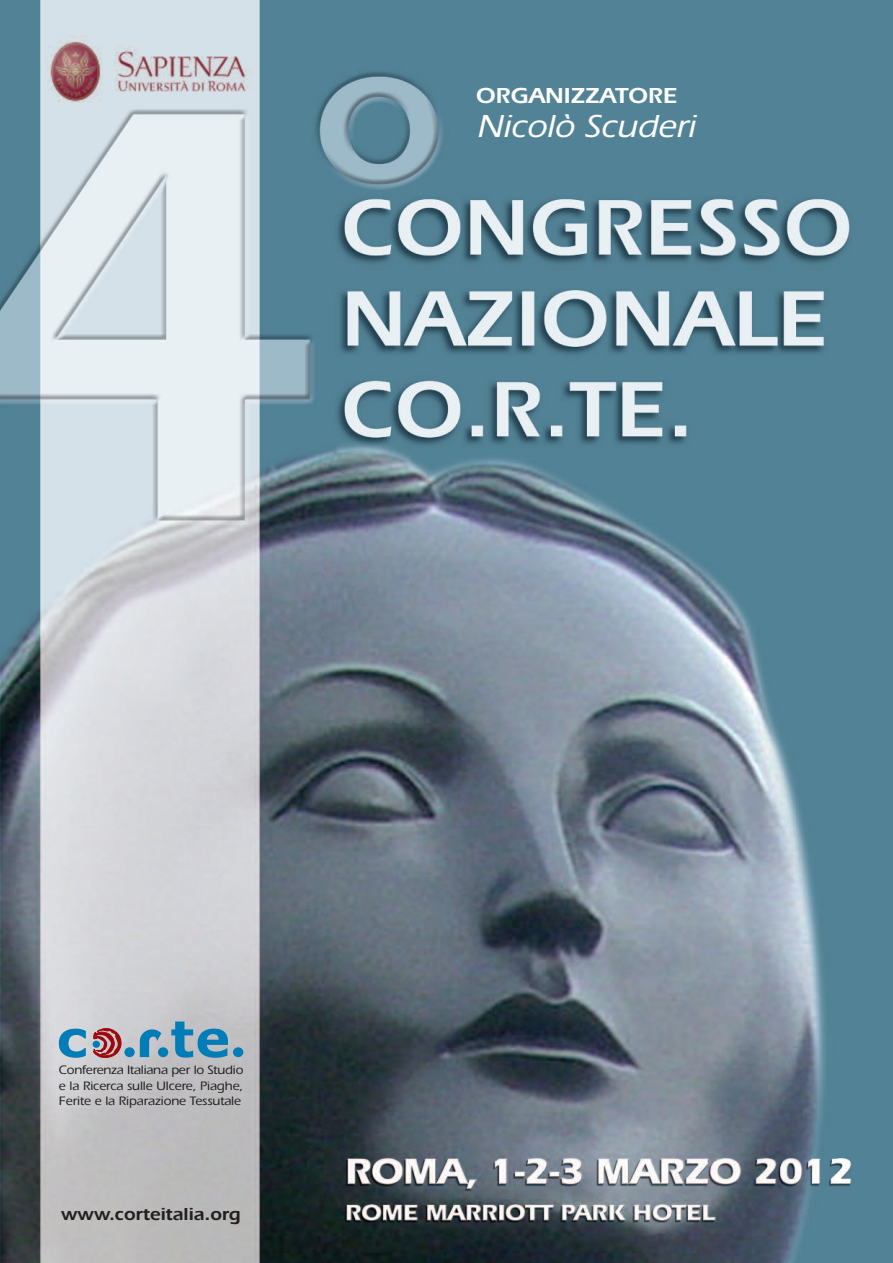
<style>
.page{position:relative;width:893px;height:1263px;background:#fff}
.page>*{position:absolute;margin:0;border:0;box-sizing:border-box;transform-origin:0 0}
.t1{font:italic 500 33px "Itc Eras";color:#fff;scale:1.05 1}
.t2{font:600 22.5px "Itc Eras";color:#fff;scale:1.05 1}
.t3{font:600 18px "Itc Eras";color:#231f20;scale:1.05 1}
.t4{font:500 12.75px/15.6px "Itc Eras";letter-spacing:-.01em;color:#231f20;text-align:justify;scale:1.05 1}
</style>
<div class="page">
<img style="left:0;top:0;width:893px;height:1263px">
<div style="left:124px;top:1047px;width:11px;height:10px;background:#007cb6;border-radius:50%"></div>
<div style="left:158px;top:1047px;width:10px;height:10px;background:#007cb6;border-radius:50%"></div>
<div style="left:233px;top:1047px;width:10px;height:10px;background:#007cb6;border-radius:50%"></div>
<svg style="left:140px;top:1029px;width:21px;height:28px"></svg>
<svg style="left:171px;top:1021px;width:57px;height:37px;background:#629ebc"></svg>
<svg style="left:59px;top:1028px;width:63px;height:30px;background:#8f8c9e"></svg>
<h2 class="t2" style="left:476px;top:88px;width:193px">ORGANIZZATORE</h2>
<h1 class="t1" style="left:476px;top:115px;width:216px">Nicolò Scuderi</h1>
<p class="t4" style="left:59px;top:1063px;width:177px">Conferenza Italiana per lo Studio e la Ricerca sulle Ulcere, Piaghe, Ferite e la Riparazione Tessutale</p>
<h3 class="t3" style="left:61px;top:1208px;width:173px">www.corteitalia.org</h3>
</div>
